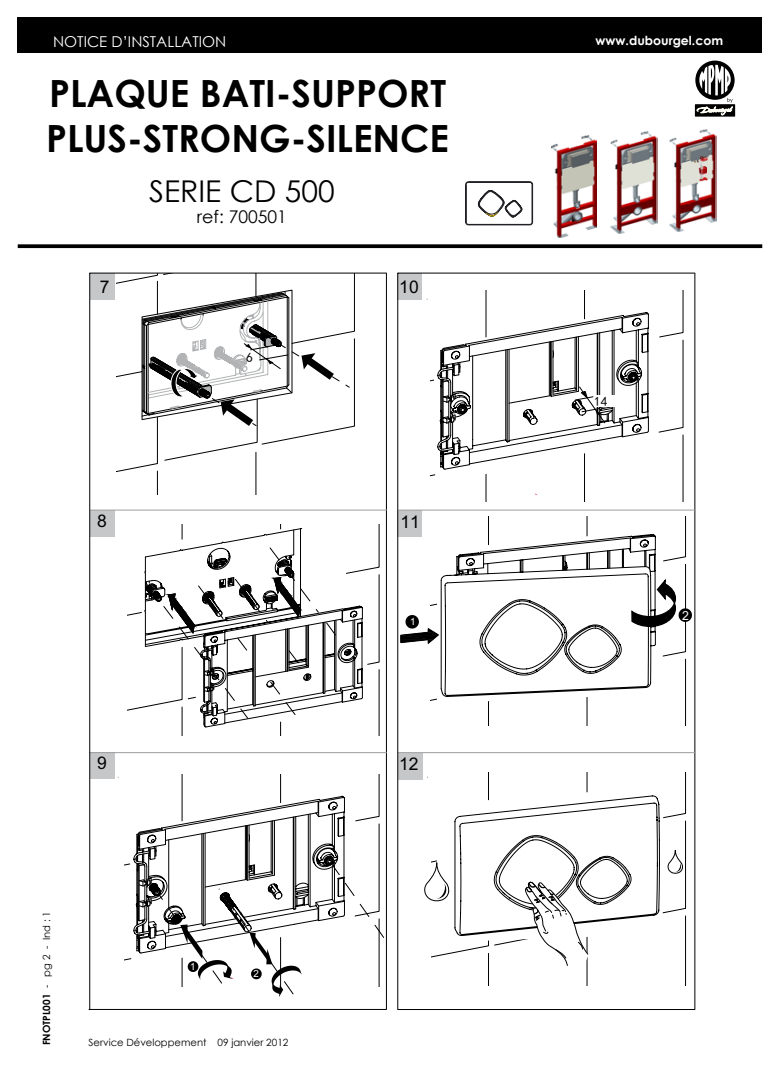
<style>
.page{position:relative;width:780px;height:1088px;background:#fff}
.page>*{position:absolute;margin:0;border:0;box-sizing:border-box;transform-origin:0 0}
.t1{font:700 37.5px/45px "Century Gothic";color:#000}
.t2{font:30px "Century Gothic";color:#000}
.t3{font:17.5px "Century Gothic";color:#000}
.t4{font:17.5px "Arial";color:#000}
.t5{font:15px "Century Gothic";color:#fff}
.t6{font:13.12px "Sim Hei";color:#000}
.t7{font:700 12.5px "Century Gothic";color:#fff}
.t8{font:12.5px "Arial";color:#fff}
.t9{font:10px "Century Gothic";color:#000}
.t10{font:9.88px "Arial";color:#fff}
.s1{font-weight:700}
</style>
<div class="page">
<div style="left:18px;top:18px;width:744px;height:35px;background:#000"></div>
<svg style="left:18px;top:244px;width:744px;height:4px;background:#151515"></svg>
<img style="left:551px;top:136px;width:45px;height:101px">
<img style="left:669px;top:130px;width:47px;height:101px">
<img style="left:694px;top:156px;width:13px;height:24px">
<img style="left:610px;top:132px;width:47px;height:101px">
<svg style="left:465px;top:181px;width:68px;height:44px"></svg>
<div style="left:694px;top:104px;width:41px;height:13px;background:#000"></div>
<svg style="left:695px;top:61px;width:39px;height:54px"></svg>
<svg style="left:127px;top:525px;width:252px;height:211px"></svg>
<svg style="left:140px;top:526px;width:228px;height:210px"></svg>
<svg style="left:116px;top:274px;width:239px;height:220px"></svg>
<hr style="left:694px;top:273px;width:1px;height:737px;background:#000">
<hr style="left:397px;top:1009px;width:297px;height:1px;background:#000">
<hr style="left:386px;top:273px;width:1px;height:737px;background:#000">
<hr style="left:89px;top:1009px;width:297px;height:1px;background:#000">
<div style="left:90px;top:510px;width:24px;height:27px;background:#c6c7c9"></div>
<div style="left:397px;top:510px;width:25px;height:26px;background:#c6c7c9"></div>
<div style="left:90px;top:273px;width:25px;height:27px;background:#c6c7c9"></div>
<div style="left:397px;top:273px;width:25px;height:27px;background:#c6c7c9"></div>
<div style="left:90px;top:752px;width:25px;height:26px;background:#c6c7c9"></div>
<div style="left:398px;top:753px;width:25px;height:26px;background:#c6c7c9"></div>
<svg style="left:145px;top:530px;width:218px;height:198px"></svg>
<svg style="left:134px;top:796px;width:251px;height:201px"></svg>
<svg style="left:430px;top:290px;width:253px;height:211px"></svg>
<svg style="left:433px;top:305px;width:226px;height:180px"></svg>
<svg style="left:438px;top:529px;width:225px;height:161px"></svg>
<svg style="left:432px;top:813px;width:253px;height:172px"></svg>
<svg style="left:437px;top:813px;width:226px;height:129px"></svg>
<svg style="left:437px;top:312px;width:211px;height:157px"></svg>
<div style="left:594px;top:395px;width:26px;height:12px;background:#fff"></div>
<svg style="left:441px;top:535px;width:214px;height:162px"></svg>
<svg style="left:454px;top:609px;width:206px;height:327px"></svg>
<svg style="left:400px;top:615px;width:38px;height:29px"></svg>
<svg style="left:525px;top:880px;width:64px;height:89px"></svg>
<svg style="left:630px;top:577px;width:62px;height:51px"></svg>
<svg style="left:424px;top:862px;width:28px;height:39px"></svg>
<svg style="left:665px;top:849px;width:19px;height:25px"></svg>
<hr style="left:89px;top:752px;width:298px;height:1px;background:#9c9e9f">
<hr style="left:90px;top:510px;width:297px;height:1px;background:#9c9e9f">
<hr style="left:398px;top:752px;width:297px;height:1px;background:#9c9e9f">
<hr style="left:398px;top:510px;width:297px;height:1px;background:#9c9e9f">
<hr style="left:397px;top:273px;width:1px;height:736px;background:#000">
<hr style="left:89px;top:273px;width:1px;height:737px;background:#000">
<hr style="left:398px;top:273px;width:297px;height:1px;background:#000">
<hr style="left:89px;top:273px;width:297px;height:1px;background:#000">
<svg style="left:116px;top:277px;width:234px;height:149px"></svg>
<h3 class="t5" style="left:53px;top:31px;width:175px">NOTICE D’INSTALLATION</h3>
<p class="t7" style="left:595px;top:31px;width:129px">www.dubourgel.com</p>
<h1 class="t1" style="left:46px;top:69px;width:404px">PLAQUE BATI-SUPPORT<br>PLUS-STRONG-SILENCE</h1>
<h3 class="t4" style="left:100px;top:275px;width:11px">7</h3>
<h2 class="t2" style="left:149px;top:170px;width:187px">SERIE CD 500</h2>
<h3 class="t3" style="left:197px;top:204px;width:92px">ref: 700501</h3>
<h3 class="t6" style="left:246px;top:350px;width:8px">6</h3>
<h3 class="t4" style="left:399px;top:275px;width:21px">10</h3>
<h3 class="t4" style="left:97px;top:509px;width:11px">8</h3>
<h3 class="t4" style="left:400px;top:510px;width:21px">11</h3>
<p class="t10" style="left:410px;top:615px;width:7px">1</p>
<h3 class="t4" style="left:97px;top:751px;width:11px">9</h3>
<h3 class="t4" style="left:399px;top:753px;width:21px">12</h3>
<p class="t9" style="left:39px;top:1045px;width:136px;rotate:-90deg"><span class="s1">FNOTPL001</span> - pg 2 - Ind : 1</p>
<p class="t10" style="left:190px;top:960px;width:7px">1</p>
<p class="t10" style="left:253px;top:967px;width:7px">2</p>
<p class="t9" style="left:89px;top:1035px;width:201px">Service Développement 09 janvier 2012</p>
<h3 class="t6" style="left:594px;top:395px;width:14px">14</h3>
<p class="t8" style="left:682px;top:607px;width:8px">2</p>
</div>
